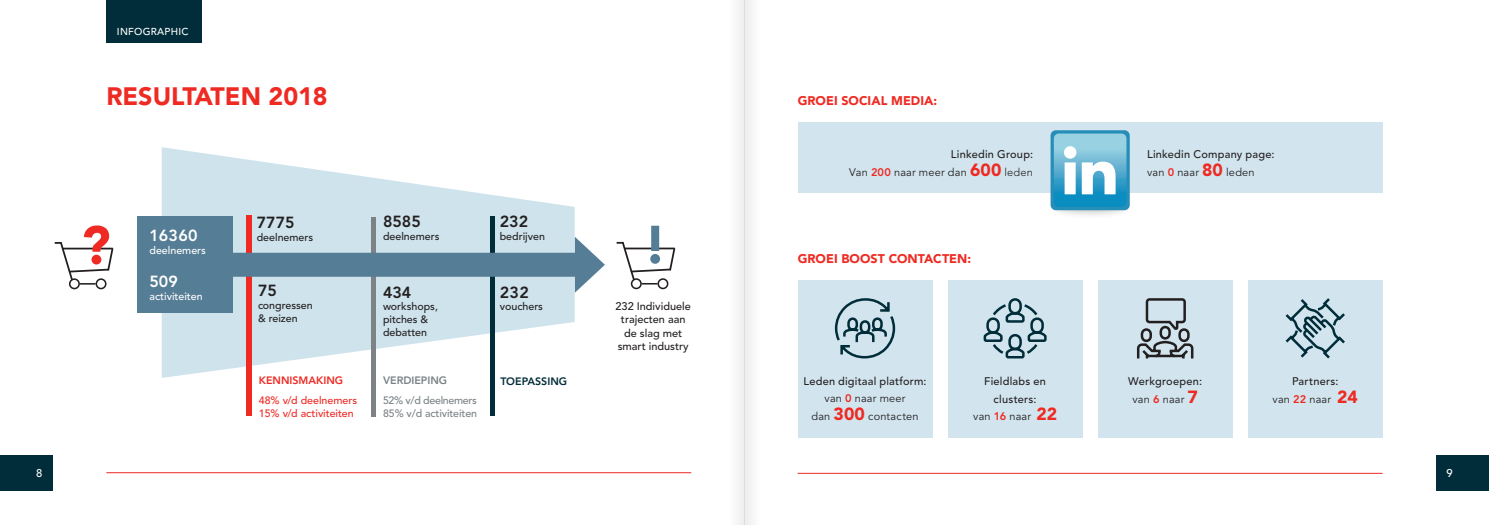
<style>
.page{position:relative;width:1489px;height:525px;background:#fff}
.page>*{position:absolute;margin:0;border:0;box-sizing:border-box;transform-origin:0 0}
.t1{font:900 53.25px "Avenir LT Std";color:#ee2a23}
.t2{font:900 53.25px "Avenir LT Std";color:#557d95}
.t3{font:900 25px "Avenir LT Std";color:#ee2a23}
.t4{font:800 16px "Avenir LT Std";color:#231f20}
.t5{font:800 16px "Avenir LT Std";letter-spacing:.01em;color:#fff}
.t6{font:900 12.5px "Avenir LT Std";letter-spacing:.005em;color:#ee2a23}
.t7{font:500 11.25px "Avenir LT Std";color:#fff}
.t8{font:500 11px/17.5px "Avenir LT Std";letter-spacing:.015em;color:#231f20;text-align:center}
.t9{font:11px "Avenir LT Std";letter-spacing:.015em;color:#231f20}
.t10{font:500 10.62px/12.8px "Avenir LT Std";color:#231f20}
.t11{font:500 10.62px/12.8px "Avenir LT Std";color:#ee2a23}
.t12{font:500 10.62px/12.8px "Avenir LT Std";letter-spacing:-.01em;color:#7c8286}
.t13{font:500 10.62px "Avenir LT Std";color:#fff}
.t14{font:800 10.62px "Avenir LT Std";color:#ee2a23}
.t15{font:800 10.62px "Avenir LT Std";color:#7c8286}
.t16{font:800 10.62px "Avenir LT Std";color:#002d39}
.t17{font:500 10px "Avenir LT Std";letter-spacing:.025em;color:#fff}
.s1{font-weight:400}
.s2{font-weight:800;color:#ee2a23}
.s3{font-weight:900;font-size:17.5px;color:#ee2a23}
.s4{font-weight:300}
</style>
<div class="page">
<div style="left:1435px;top:455px;width:53px;height:35px;background:#002d39"></div>
<div style="left:0;top:455px;width:53px;height:35px;background:#002d39"></div>
<div style="left:1048px;top:192px;width:83px;height:27px;background:#231f20;opacity:.3"></div>
<div style="left:797px;top:122px;width:585px;height:70px;background:#d2e5ee"></div>
<div style="left:106px;top:0;width:96px;height:43px;background:#002d39"></div>
<svg style="left:162px;top:147px;width:412px;height:231px;fill:#cee3ec"></svg>
<div style="left:69px;top:278px;width:11px;height:11px;border:2px solid #231f20;border-radius:50%"></div>
<div style="left:96px;top:278px;width:10px;height:11px;border:2px solid #231f20;border-radius:50%"></div>
<svg style="left:55px;top:242px;width:59px;height:42px"></svg>
<div style="left:630px;top:278px;width:11px;height:11px;border:2px solid #231f20;border-radius:50%"></div>
<div style="left:657px;top:278px;width:11px;height:11px;border:2px solid #231f20;border-radius:50%"></div>
<svg style="left:616px;top:241px;width:60px;height:43px"></svg>
<div style="left:247px;top:215px;width:5px;height:200px;background:#ee2a23"></div>
<div style="left:371px;top:217px;width:5px;height:199px;background:#7c8286"></div>
<div style="left:489px;top:216px;width:5px;height:199px;background:#002d39"></div>
<div style="left:185px;top:252px;width:399px;height:24px;background:#557d95"></div>
<div style="left:137px;top:217px;width:96px;height:95px;background:#557d95"></div>
<svg style="left:575px;top:237px;width:30px;height:55px"></svg>
<div style="left:1050px;top:130px;width:79px;height:80px;background:#278eb9;border-radius:5px"></div>
<svg style="left:1053px;top:133px;width:73px;height:74px;background:#7ec2db"></svg>
<hr style="left:106px;top:472px;width:585px;height:1px;background:#ee2a23">
<hr style="left:797px;top:473px;width:585px;height:1px;background:#ee2a23">
<div style="left:1247px;top:280px;width:135px;height:158px;background:#d2e5ee"></div>
<svg style="left:1285px;top:298px;width:60px;height:61px"></svg>
<div style="left:797px;top:280px;width:135px;height:158px;background:#d2e5ee"></div>
<svg style="left:834px;top:298px;width:62px;height:61px"></svg>
<div style="left:947px;top:280px;width:135px;height:158px;background:#d2e5ee"></div>
<svg style="left:983px;top:298px;width:64px;height:61px"></svg>
<div style="left:1097px;top:280px;width:135px;height:158px;background:#d2e5ee"></div>
<svg style="left:1136px;top:298px;width:58px;height:61px"></svg>
<div style="left:744px;top:0;width:16px;height:524px;background:#f5f5f5"></div>
<div style="left:728px;top:0;width:16px;height:524px;background:#f7f7f7"></div>
<p class="t17" style="left:117px;top:26px;width:73px">INFOGRAPHIC</p>
<h2 class="t3" style="left:106px;top:81px;width:223px">RESULTATEN 2018</h2>
<h3 class="t4" style="left:383px;top:211px;width:39px">8585</h3>
<p class="t10" style="left:383px;top:230px;width:58px">deelnemers</p>
<h3 class="t4" style="left:500px;top:211px;width:30px">232</h3>
<p class="t10" style="left:500px;top:230px;width:47px">bedrijven</p>
<h3 class="t4" style="left:257px;top:213px;width:39px">7775</h3>
<p class="t10" style="left:257px;top:231px;width:58px">deelnemers</p>
<h1 class="t1" style="left:81px;top:213px;width:31px">?</h1>
<h1 class="t2" style="left:643px;top:212px;width:25px">!</h1>
<h3 class="t5" style="left:149px;top:226px;width:50px">16360</h3>
<p class="t13" style="left:149px;top:244px;width:58px">deelnemers</p>
<h3 class="t5" style="left:149px;top:272px;width:30px">509</h3>
<p class="t13" style="left:149px;top:290px;width:55px">activiteiten</p>
<h3 class="t4" style="left:258px;top:281px;width:20px">75</h3>
<p class="t10" style="left:258px;top:299px;width:56px">congressen &amp; reizen</p>
<h3 class="t4" style="left:383px;top:282px;width:30px">434</h3>
<p class="t10" style="left:383px;top:300px;width:56px">workshops, pitches &amp; debatten</p>
<h3 class="t4" style="left:500px;top:282px;width:30px">232</h3>
<p class="t10" style="left:500px;top:300px;width:45px">vouchers</p>
<p class="t8" style="left:615px;top:300px;width:77px;line-height:13.1px">232 Individuele trajecten aan de slag met smart industry</p>
<p class="t14" style="left:259px;top:374px;width:86px">KENNISMAKING</p>
<p class="t11" style="left:259px;top:394px;width:100px">48% v/d deelnemers<br>15% v/d activiteiten</p>
<p class="t15" style="left:383px;top:374px;width:66px">VERDIEPING</p>
<p class="t12" style="left:383px;top:394px;width:96px">52% v/d deelnemers<br>85% v/d activiteiten</p>
<p class="t16" style="left:500px;top:375px;width:68px">TOEPASSING</p>
<p class="t6" style="left:797px;top:93px;width:141px">GROEI SOCIAL MEDIA:</p>
<p class="t8" style="left:849px;top:145px;width:185px;line-height:18.8px;text-align:right">Linkedin Group:<br><span class="s1">Van</span> <span class="s2">200</span> <span class="s1">naar meer dan</span> <span class="s3">600</span> <span class="s4">leden</span></p>
<p class="t8" style="left:1146px;top:145px;width:129px;line-height:18.8px;text-align:left">Linkedin Company page: <span class="s1">van</span> <span class="s2">0</span> <span class="s1">naar</span> <span class="s3">80</span> <span class="s1">leden</span></p>
<p class="t6" style="left:797px;top:251px;width:175px">GROEI BOOST CONTACTEN:</p>
<p class="t8" style="left:803px;top:373px;width:124px;line-height:16.2px">Leden digitaal platform: <span class="s1">van</span> <span class="s2">0</span> <span class="s1">naar meer</span></p>
<p class="t9" style="left:811px;top:410px;width:109px">dan <span class="s3">300</span> contacten</p>
<p class="t8" style="left:973px;top:373px;width:85px">Fieldlabs en clusters:<br><span class="s1">van</span> <span class="s2">16</span> <span class="s1">naar</span> <span class="s3">22</span></p>
<p class="t8" style="left:1128px;top:373px;width:75px">Werkgroepen: <span class="s1">van</span> <span class="s2">6</span> <span class="s1">naar</span> <span class="s3">7</span></p>
<p class="t8" style="left:1272px;top:373px;width:87px">Partners:<br><span class="s1">van</span> <span class="s2">22</span> <span class="s1">naar</span> <span class="s3">24</span></p>
<p class="t7" style="left:36px;top:466px;width:8px">8</p>
<p class="t7" style="left:1446px;top:466px;width:8px">9</p>
</div>
